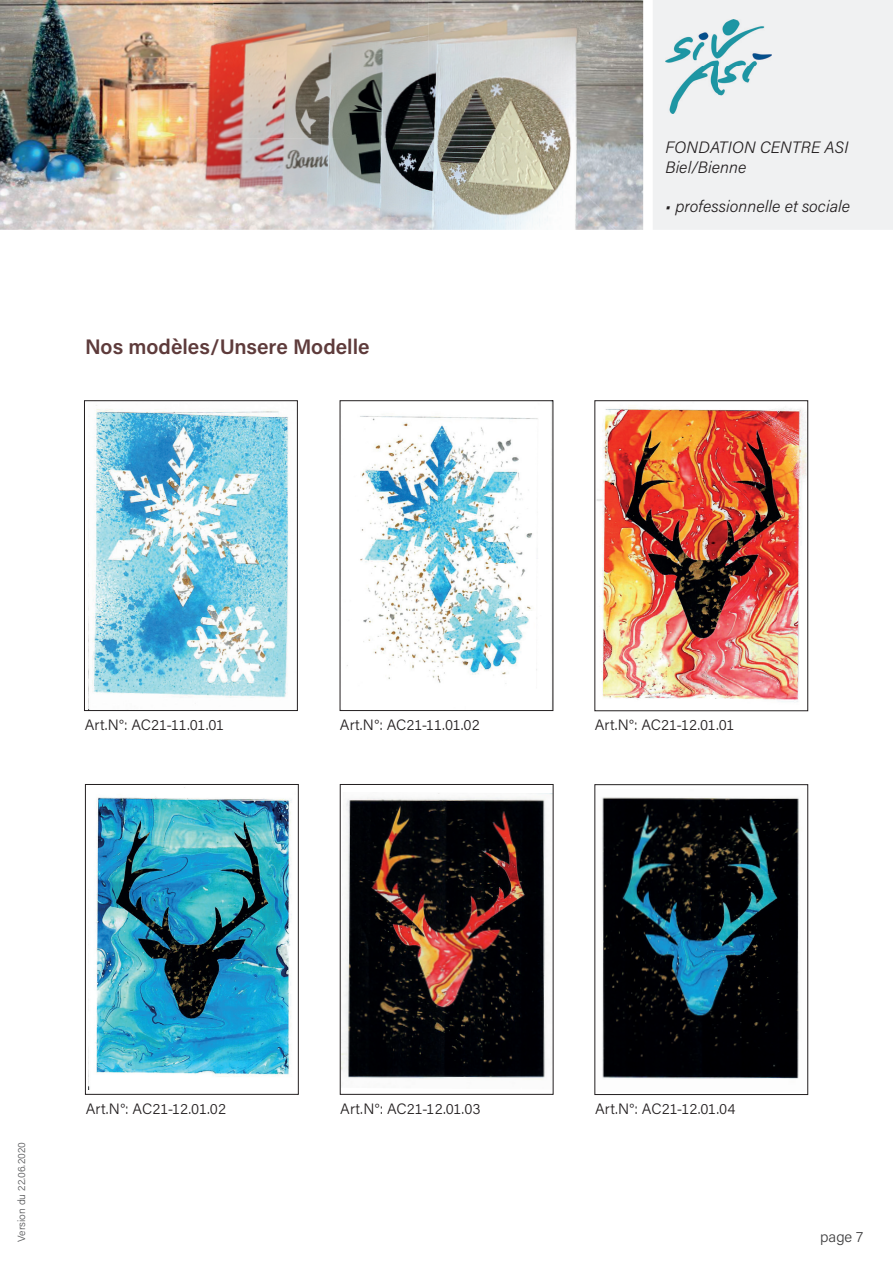
<style>
.page{position:relative;width:893px;height:1263px;background:#fff}
.page>*{position:absolute;margin:0;border:0;box-sizing:border-box;transform-origin:0 0}
.t1{font:600 21px "Acumin Pro";color:#5e3b3b}
.t2{font:italic 300 16.5px/19.8px "Acumin Pro";letter-spacing:.005em;color:#231f20}
.t3{font:300 15px "Acumin Pro";letter-spacing:.005em;color:#231f20}
.t4{font:300 15px "Acumin Pro";color:#3e3e3f}
.t5{font:300 10.5px "Acumin Pro";color:#57585a}
</style>
<div class="page">
<div style="left:653px;top:0;width:240px;height:230px;background:#f0f1f2"></div>
<img style="left:0;top:0;width:428px;height:138px">
<img style="left:428px;top:0;width:215px;height:136px">
<img style="left:0;top:138px;width:321px;height:92px">
<img style="left:321px;top:136px;width:322px;height:94px">
<img style="left:665px;top:19px;width:107px;height:94px">
<img style="left:602px;top:797px;width:198px;height:282px">
<div style="left:595px;top:784px;width:213px;height:311px;border:1px solid #231f20"></div>
<img style="left:342px;top:793px;width:209px;height:287px">
<div style="left:340px;top:784px;width:213px;height:310px;border:1px solid #231f20"></div>
<img style="left:597px;top:405px;width:209px;height:297px">
<div style="left:595px;top:400px;width:213px;height:311px;border:1px solid #231f20"></div>
<img style="left:347px;top:416px;width:191px;height:268px">
<div style="left:340px;top:400px;width:213px;height:311px;border:1px solid #231f20"></div>
<img style="left:88px;top:787px;width:204px;height:303px">
<div style="left:85px;top:784px;width:213px;height:310px;border:1px solid #231f20"></div>
<img style="left:92px;top:405px;width:197px;height:293px">
<div style="left:84px;top:400px;width:214px;height:311px;border:1px solid #231f20"></div>
<h1 class="t1" style="left:85px;top:332px;width:286px">Nos modèles/Unsere Modelle</h1>
<p class="t2" style="left:665px;top:137px;width:184px">FONDATION CENTRE ASI<br>Biel/Bienne</p>
<p class="t2" style="left:665px;top:196px;width:186px">• professionnelle et sociale</p>
<p class="t3" style="left:85px;top:714px;width:141px">Art.N°: AC21-11.01.01</p>
<p class="t3" style="left:340px;top:714px;width:142px">Art.N°: AC21-11.01.02</p>
<p class="t3" style="left:595px;top:714px;width:142px">Art.N°: AC21-12.01.01</p>
<p class="t5" style="left:14px;top:1242px;width:101px;rotate:-90deg">Version du 22.06.2020</p>
<p class="t3" style="left:86px;top:1098px;width:142px">Art.N°: AC21-12.01.02</p>
<p class="t3" style="left:340px;top:1098px;width:142px">Art.N°: AC21-12.01.03</p>
<p class="t3" style="left:595px;top:1099px;width:142px">Art.N°: AC21-12.01.04</p>
<p class="t4" style="left:820px;top:1226px;width:45px">page 7</p>
</div>
